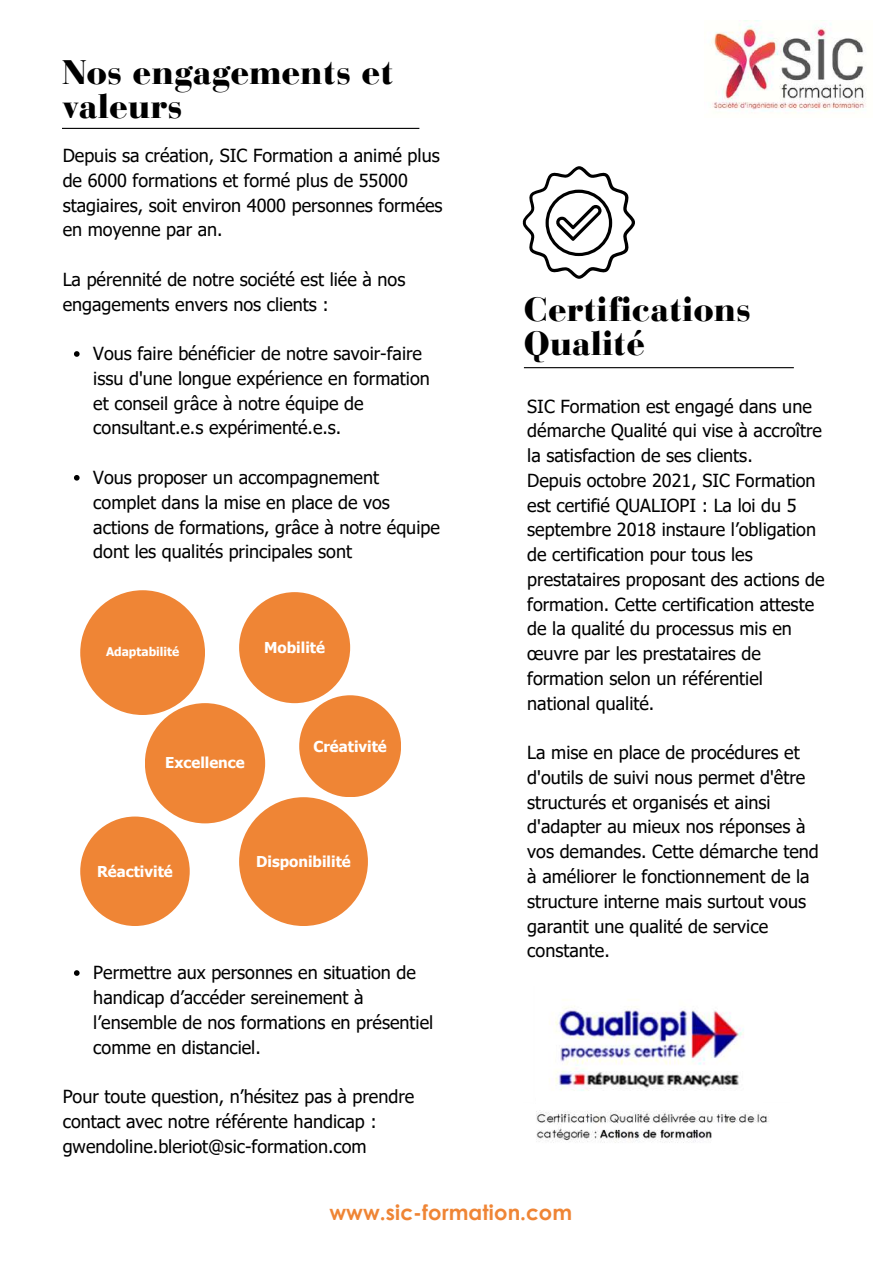
<style>
.page{position:relative;width:893px;height:1264px;background:#fff}
.page>*{position:absolute;margin:0;border:0;box-sizing:border-box;transform-origin:0 0}
.t1{font:900 33.9px/33.8px "Bauer Bodoni Pro";color:#000}
.t2{font:900 33.45px/33.8px "Bauer Bodoni Pro";color:#000}
.t3{font:700 21px "Century Gothic";color:#ef8535}
.t4{font:18px/24.8px "Tahoma";color:#000}
.t5{font:700 15px "Tahoma";color:#fff}
.t6{font:700 12px "Tahoma";color:#fff}
</style>
<div class="page">
<hr style="left:62px;top:128px;width:357px;height:1px;background:#000">
<svg style="left:74px;top:351px;width:6px;height:6px"></svg>
<svg style="left:74px;top:475px;width:6px;height:5px"></svg>
<svg style="left:74px;top:970px;width:6px;height:5px"></svg>
<div style="left:80px;top:816px;width:110px;height:110px;background:#ef8535;border-radius:50%"></div>
<div style="left:145px;top:703px;width:120px;height:120px;background:#ef8535;border-radius:50%"></div>
<div style="left:239px;top:797px;width:129px;height:129px;background:#ef8535;border-radius:50%"></div>
<div style="left:80px;top:590px;width:125px;height:125px;background:#ef8535;border-radius:50%"></div>
<div style="left:239px;top:592px;width:111px;height:111px;background:#ef8535;border-radius:50%"></div>
<div style="left:299px;top:695px;width:102px;height:102px;background:#ef8535;border-radius:50%"></div>
<hr style="left:524px;top:367px;width:269px;height:1px;background:#000">
<img style="left:536px;top:999px;width:233px;height:144px">
<svg style="left:522px;top:166px;width:113px;height:113px"></svg>
<img style="left:711px;top:21px;width:155px;height:92px">
<h1 class="t1" style="left:62px;top:59px;width:333px">Nos engagements et valeurs</h1>
<p class="t4" style="left:63px;top:142px;width:381px">Depuis sa création, SIC Formation a animé plus de 6000 formations et formé plus de 55000 stagiaires, soit environ 4000 personnes formées en moyenne par an.</p>
<p class="t4" style="left:63px;top:266px;width:344px">La pérennité de notre société est liée à nos engagements envers nos clients :</p>
<p class="t4" style="left:93px;top:340px;width:338px">Vous faire bénéficier de notre savoir-faire issu d'une longue expérience en formation et conseil grâce à notre équipe de consultant.e.s expérimenté.e.s.</p>
<p class="t4" style="left:93px;top:464px;width:348px">Vous proposer un accompagnement complet dans la mise en place de vos actions de formations, grâce à notre équipe dont les qualités principales sont</p>
<p class="t6" style="left:106px;top:643px;width:75px">Adaptabilité</p>
<p class="t5" style="left:264px;top:638px;width:62px">Mobilité</p>
<p class="t5" style="left:165px;top:753px;width:81px">Excellence</p>
<p class="t5" style="left:313px;top:736px;width:75px">Créativité</p>
<p class="t5" style="left:97px;top:862px;width:77px">Réactivité</p>
<p class="t5" style="left:256px;top:852px;width:96px">Disponibilité</p>
<p class="t4" style="left:93px;top:959px;width:341px">Permettre aux personnes en situation de handicap d’accéder sereinement à l’ensemble de nos formations en présentiel comme en distanciel.</p>
<p class="t4" style="left:63px;top:1083px;width:353px">Pour toute question, n’hésitez pas à prendre contact avec notre référente handicap : gwendoline.bleriot@sic-formation.com</p>
<h2 class="t2" style="left:524px;top:296px;width:228px">Certifications<br>Qualité</h2>
<p class="t4" style="left:527px;top:393px;width:299px">SIC Formation est engagé dans une démarche Qualité qui vise à accroître la satisfaction de ses clients.<br>Depuis octobre 2021, SIC Formation est certifié QUALIOPI : La loi du 5 septembre 2018 instaure l’obligation de certification pour tous les prestataires proposant des actions de formation. Cette certification atteste de la qualité du processus mis en œuvre par les prestataires de formation selon un référentiel national qualité.</p>
<p class="t4" style="left:527px;top:739px;width:293px">La mise en place de procédures et d'outils de suivi nous permet d'être structurés et organisés et ainsi d'adapter au mieux nos réponses à vos demandes. Cette démarche tend à améliorer le fonctionnement de la structure interne mais surtout vous garantit une qualité de service constante.</p>
<p class="t3" style="left:329px;top:1196px;width:244px">www.sic-formation.com</p>
</div>
